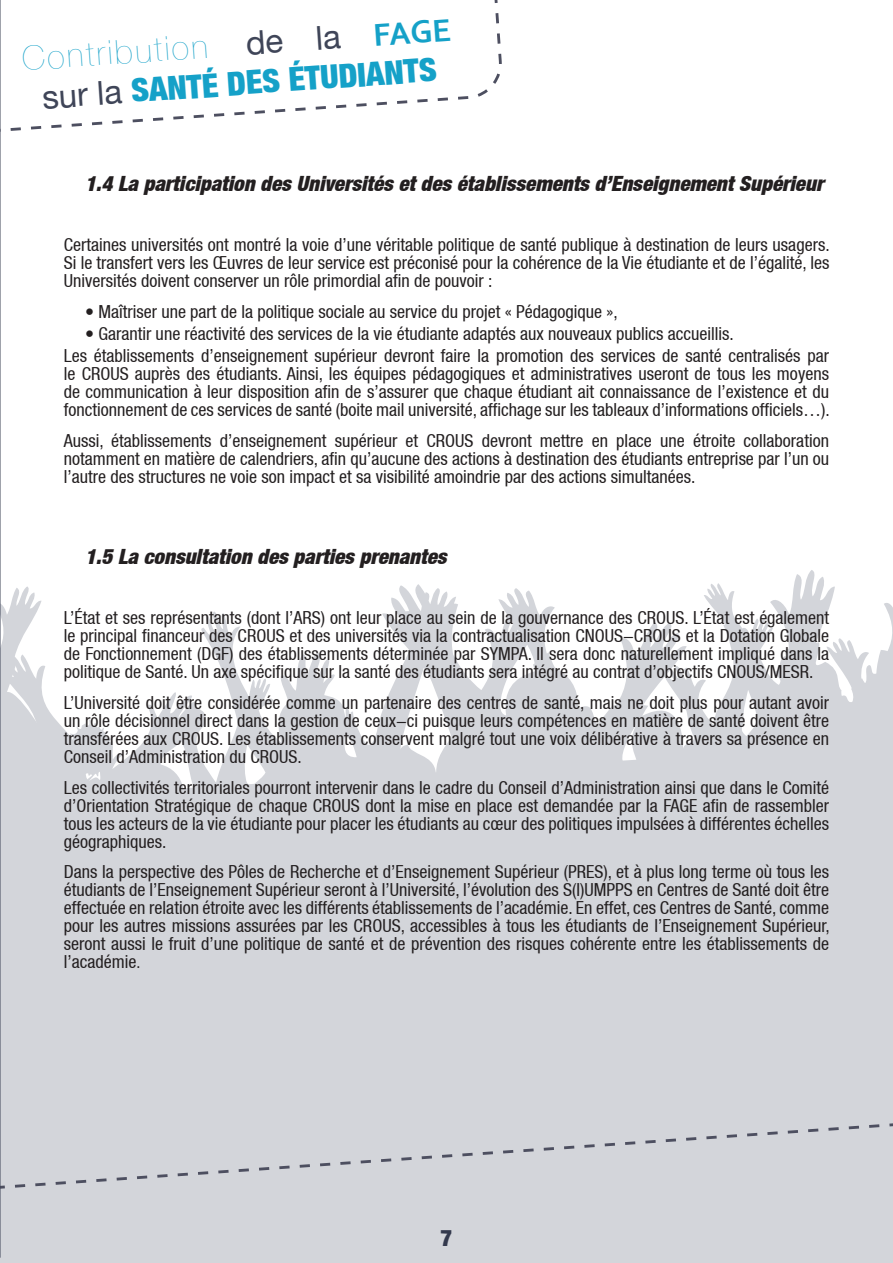
<style>
.page{position:relative;width:893px;height:1263px;background:#fff}
.page>*{position:absolute;margin:0;border:0;box-sizing:border-box;transform-origin:0 0}
.t1{font:900 condensed 33px/39.6px "Helvetica Neue LT";color:#15a1c8;text-align:center}
.t2{font:900 condensed 22.5px "Helvetica Neue LT";color:#33394d}
.t3{font:italic 900 condensed 21px "Helvetica Neue LT";color:#231f20}
.t4{font:condensed 18px/18px "Helvetica Neue LT";color:#231f20;text-align:justify}
.s1{font-weight:200;font-stretch:normal}
.s2{font-weight:400;font-stretch:normal;color:#3f4558}
.s3{font-family:"Corbel";font-weight:700;font-stretch:normal}
.s4{font-size:16.5px}
</style>
<div class="page">
<svg style="left:164px;top:570px;width:729px;height:388px;fill:#d3d5da"></svg>
<div style="left:0;top:958px;width:893px;height:305px;background:#d3d5da"></div>
<svg style="left:1px;top:586px;width:163px;height:372px;fill:#d3d5da"></svg>
<svg style="left:10px;top:0;width:492px;height:131px"></svg>
<svg style="left:1px;top:1123px;width:892px;height:66px"></svg>
<hr style="left:0;top:0;width:1px;height:1258px;background:#3f4558">
<h1 class="t1" style="left:21px;top:38px;width:431px;rotate:-4deg"><span class="s1">Contribution</span> <span class="s2">de la</span> <span class="s3">FAGE </span><span class="s2">sur la</span> santé des étudiants</h1>
<p class="t3" style="left:85px;top:170px;width:740px">1.4 La participation des Universités et des établissements d’Enseignement Supérieur</p>
<p class="t4" style="left:64px;top:236px;width:767px">Certaines universités ont montré la voie d’une véritable politique de santé publique à destination de leurs usagers.<br>Si le transfert vers les Œuvres de leur service est préconisé pour la cohérence de la Vie étudiante et de l’égalité, les Universités doivent conserver un rôle primordial afin de pouvoir :</p>
<p class="t4" style="left:85px;top:302px;width:534px">• Maîtriser une part de la politique sociale au service du projet « Pédagogique »,</p>
<p class="t4" style="left:64px;top:322px;width:767px;line-height:22.2px;text-indent:21px">• Garantir une réactivité des services de la vie étudiante adaptés aux nouveaux publics accueillis.<br>Les établissements d’enseignement supérieur devront faire la promotion des services de santé centralisés par</p>
<p class="t4" style="left:64px;top:365px;width:767px">le CROUS auprès des étudiants. Ainsi, les équipes pédagogiques et administratives useront de tous les moyens de communication à leur disposition afin de s’assurer que chaque étudiant ait connaissance de l’existence et du fonctionnement de ces services de santé (boite mail université, affichage sur les tableaux d’informations officiels…).</p>
<p class="t4" style="left:64px;top:432px;width:767px">Aussi, établissements d’enseignement supérieur et CROUS devront mettre en place une étroite collaboration notamment en matière de calendriers, afin qu’aucune des actions à destination des étudiants entreprise par l’un ou l’autre des structures ne voie son impact et sa visibilité amoindrie par des actions simultanées.</p>
<p class="t3" style="left:85px;top:543px;width:363px">1.5 La consultation des parties prenantes</p>
<p class="t4" style="left:64px;top:609px;width:767px">L’État et ses représentants (dont l’ARS) ont leur place au sein de la gouvernance des CROUS. L’État est également le principal financeur des CROUS et des universités via la contractualisation CNOUS-CROUS et la Dotation Globale de Fonctionnement (DGF) des établissements déterminée par SYMPA. Il sera donc naturellement impliqué dans la politique de Santé. Un axe spécifique sur la santé des étudiants sera intégré au contrat d’objectifs CNOUS/MESR.</p>
<p class="t4" style="left:64px;top:693px;width:767px">L’Université doit être considérée comme un partenaire des centres de santé, mais ne doit plus pour autant avoir un rôle décisionnel direct dans la gestion de ceux-ci puisque leurs compétences en matière de santé doivent être transférées aux CROUS. Les établissements conservent malgré tout une voix délibérative à travers sa présence en Conseil d’Administration du CROUS.</p>
<p class="t4" style="left:64px;top:778px;width:767px">Les collectivités territoriales pourront intervenir dans le cadre du Conseil d’Administration ainsi que dans le Comité d’Orientation Stratégique de chaque CROUS dont la mise en place est demandée par la FAGE afin de rassembler tous les acteurs de la vie étudiante pour placer les étudiants au cœur des politiques impulsées à différentes échelles géographiques.</p>
<p class="t4" style="left:64px;top:863px;width:768px">Dans la perspective des Pôles de Recherche et d’Enseignement Supérieur (PRES), et à plus long terme où tous les étudiants de l’Enseignement Supérieur seront à l’Université, l’évolution des S(I)UMPPS en Centres de Santé doit être effectuée en relation étroite avec les différents établissements de l’académie. En effet, ces Centres de Santé, comme pour les autres missions assurées par les CROUS, accessibles à tous les étudiants de l’Enseignement Supérieur, seront aussi le fruit d’une politique de santé et de prévention des risques cohérente entre les établissements de l’académie<span class="s4">.</span></p>
<p class="t2" style="left:441px;top:1224px;width:13px">7</p>
</div>
